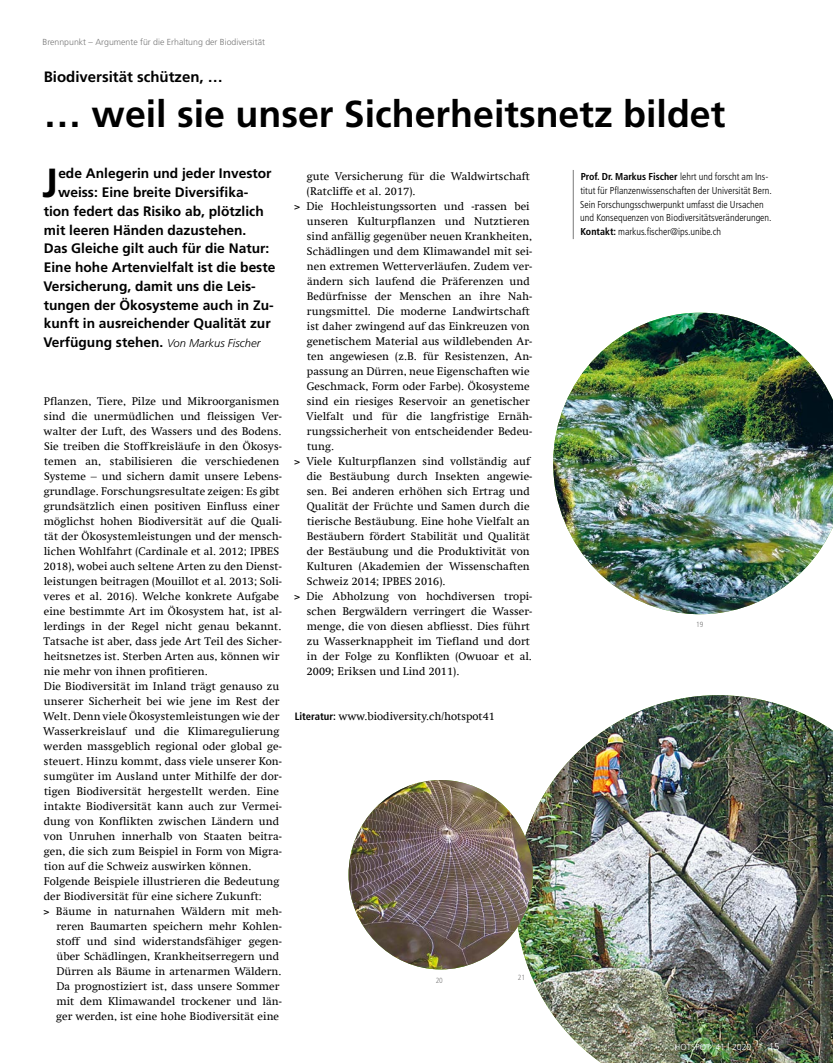
<style>
.page{position:relative;width:833px;height:1063px;background:#fff}
.page>*{position:absolute;margin:0;border:0;box-sizing:border-box;transform-origin:0 0}
.t1{font:700 40.62px "Frutiger";color:#000}
.t2{font:700 37.5px "Frutiger";color:#000}
.t3{font:700 15px "Frutiger";color:#000}
.t4{font:700 13.75px "Frutiger";color:#000}
.t5{font:11.25px "Swift Com";letter-spacing:.005em;color:#000}
.t6{font:300 condensed 10px/13.8px "Frutiger";color:#000}
.t7{font:300 10px "Frutiger";color:#fff}
.t8{font:300 8.75px "Frutiger";color:#797979}
.t9{font:300 8.75px "Frutiger";color:#fff}
.t10{font:300 condensed 7.5px "Frutiger";color:#797979}
.s1{font-weight:300;font-style:italic;font-size:11.25px}
.s2{font-family:"Frutiger";font-weight:700;font-stretch:condensed;font-size:10.62px}
.s3{font-weight:700}
</style>
<div class="page">
<img style="left:528px;top:695px;width:305px;height:368px">
<img style="left:348px;top:780px;width:185px;height:189px">
<img style="left:553px;top:313px;width:280px;height:301px">
<hr style="left:573px;top:170px;width:1px;height:69px;background:#797979">
<p class="t8" style="left:43px;top:37px;width:224px">Brennpunkt – Argumente für die Erhaltung der Biodiversität</p>
<h3 class="t3" style="left:44px;top:68px;width:181px">Biodiversität schützen, …</h3>
<h2 class="t2" style="left:44px;top:92px;width:683px">… weil sie unser Sicherheitsnetz bildet</h2>
<h1 class="t1" style="left:42px;top:159px;width:17px">J</h1>
<p class="t4" style="left:58px;top:165px;width:215px">ede Anlegerin und jeder Investor</p>
<p class="t4" style="left:58px;top:184px;width:192px">weiss: Eine breite Diversifika-</p>
<p class="t4" style="left:44px;top:203px;width:222px">tion federt das Risiko ab, plötzlich</p>
<p class="t4" style="left:44px;top:222px;width:204px">mit leeren Händen dazustehen.</p>
<p class="t4" style="left:44px;top:241px;width:227px">Das Gleiche gilt auch für die Natur:</p>
<p class="t4" style="left:44px;top:259px;width:233px">Eine hohe Artenvielfalt ist die beste</p>
<p class="t4" style="left:43px;top:278px;width:214px">Versicherung, damit uns die Leis-</p>
<p class="t4" style="left:44px;top:297px;width:231px">tungen der Ökosysteme auch in Zu-</p>
<p class="t4" style="left:44px;top:316px;width:228px">kunft in ausreichender Qualität zur</p>
<p class="t4" style="left:43px;top:334px;width:218px">Verfügung stehen. <span class="s1">Von Markus Fischer</span></p>
<p class="t5" style="left:44px;top:395px;width:237px">Pflanzen, Tiere, Pilze und Mikroorganismen</p>
<p class="t5" style="left:44px;top:410px;width:239px">sind die unermüdlichen und fleissigen Ver-</p>
<p class="t5" style="left:44px;top:425px;width:239px">walter der Luft, des Wassers und des Bodens.</p>
<p class="t5" style="left:44px;top:440px;width:239px">Sie treiben die Stoffkreisläufe in den Ökosys-</p>
<p class="t5" style="left:44px;top:455px;width:237px">temen an, stabilisieren die verschiedenen</p>
<p class="t5" style="left:44px;top:470px;width:239px">Systeme – und sichern damit unsere Lebens-</p>
<p class="t5" style="left:44px;top:485px;width:237px">grundlage. Forschungsresultate zeigen: Es gibt</p>
<p class="t5" style="left:44px;top:500px;width:237px">grundsätzlich einen positiven Einfluss einer</p>
<p class="t5" style="left:44px;top:515px;width:239px">möglichst hohen Biodiversität auf die Quali-</p>
<p class="t5" style="left:44px;top:530px;width:239px">tät der Ökosystemleistungen und der mensch-</p>
<p class="t5" style="left:44px;top:545px;width:237px">lichen Wohlfahrt (Cardinale et al. 2012; IPBES</p>
<p class="t5" style="left:44px;top:560px;width:240px">2018), wobei auch seltene Arten zu den Dienst-</p>
<p class="t5" style="left:44px;top:575px;width:238px">leistungen beitragen (Mouillot et al. 2013; Soli--</p>
<p class="t5" style="left:44px;top:590px;width:237px">veres et al. 2016). Welche konkrete Aufgabe</p>
<p class="t5" style="left:44px;top:605px;width:239px">eine bestimmte Art im Ökosystem hat, ist al-</p>
<p class="t5" style="left:44px;top:620px;width:239px">lerdings in der Regel nicht genau bekannt.</p>
<p class="t5" style="left:44px;top:635px;width:240px">Tatsache ist aber, dass jede Art Teil des Sicher-</p>
<p class="t5" style="left:44px;top:650px;width:237px">heitsnetzes ist. Sterben Arten aus, können wir</p>
<p class="t5" style="left:44px;top:665px;width:165px">nie mehr von ihnen profitieren.</p>
<p class="t5" style="left:44px;top:680px;width:237px">Die Biodiversität im Inland trägt genauso zu</p>
<p class="t5" style="left:44px;top:695px;width:237px">unserer Sicherheit bei wie jene im Rest der</p>
<p class="t5" style="left:43px;top:710px;width:238px">Welt. Denn viele Ökosystemleistungen wie der</p>
<p class="t5" style="left:43px;top:725px;width:238px">Wasserkreislauf und die Klimaregulierung</p>
<p class="t5" style="left:44px;top:740px;width:239px">werden massgeblich regional oder global ge-</p>
<p class="t5" style="left:44px;top:755px;width:239px">steuert. Hinzu kommt, dass viele unserer Kon-</p>
<p class="t5" style="left:44px;top:770px;width:239px">sumgüter im Ausland unter Mithilfe der dor-</p>
<p class="t5" style="left:44px;top:785px;width:237px">tigen Biodiversität hergestellt werden. Eine</p>
<p class="t5" style="left:44px;top:800px;width:239px">intakte Biodiversität kann auch zur Vermei-</p>
<p class="t5" style="left:44px;top:815px;width:237px">dung von Konflikten zwischen Ländern und</p>
<p class="t5" style="left:44px;top:830px;width:239px">von Unruhen innerhalb von Staaten beitra-</p>
<p class="t5" style="left:44px;top:845px;width:238px">gen, die sich zum Beispiel in Form von Migra--</p>
<p class="t5" style="left:44px;top:860px;width:209px">tion auf die Schweiz auswirken können.</p>
<p class="t5" style="left:44px;top:875px;width:237px">Folgende Beispiele illustrieren die Bedeutung</p>
<p class="t5" style="left:44px;top:890px;width:220px">der Biodiversität für eine sichere Zukunft:</p>
<p class="t5" style="left:44px;top:904px;width:240px">&gt; Bäume in naturnahen Wäldern mit meh-</p>
<p class="t5" style="left:56px;top:919px;width:227px">reren Baumarten speichern mehr Kohlen-</p>
<p class="t5" style="left:56px;top:934px;width:227px">stoff und sind widerstandsfähiger gegen-</p>
<p class="t5" style="left:56px;top:949px;width:224px">über Schädlingen, Krankheitserregern und</p>
<p class="t5" style="left:56px;top:964px;width:227px">Dürren als Bäume in artenarmen Wäldern.</p>
<p class="t5" style="left:56px;top:979px;width:225px">Da prognostiziert ist, dass unsere Sommer</p>
<p class="t5" style="left:56px;top:994px;width:227px">mit dem Klimawandel trockener und län-</p>
<p class="t5" style="left:56px;top:1009px;width:224px">ger werden, ist eine hohe Biodiversität eine</p>
<p class="t5" style="left:307px;top:169px;width:225px">gute Versicherung für die Waldwirtschaft</p>
<p class="t5" style="left:307px;top:184px;width:110px">(Ratcliffe et al. 2017).</p>
<p class="t5" style="left:294px;top:199px;width:237px">&gt; Die Hochleistungssorten und -rassen bei</p>
<p class="t5" style="left:307px;top:214px;width:224px">unseren Kulturpflanzen und Nutztieren</p>
<p class="t5" style="left:307px;top:229px;width:227px">sind anfällig gegenüber neuen Krankheiten,</p>
<p class="t5" style="left:307px;top:244px;width:227px">Schädlingen und dem Klimawandel mit sei-</p>
<p class="t5" style="left:307px;top:259px;width:227px">nen extremen Wetterverläufen. Zudem ver-</p>
<p class="t5" style="left:307px;top:274px;width:224px">ändern sich laufend die Präferenzen und</p>
<p class="t5" style="left:307px;top:289px;width:227px">Bedürfnisse der Menschen an ihre Nah-</p>
<p class="t5" style="left:307px;top:304px;width:225px">rungsmittel. Die moderne Landwirtschaft</p>
<p class="t5" style="left:307px;top:319px;width:224px">ist daher zwingend auf das Einkreuzen von</p>
<p class="t5" style="left:307px;top:334px;width:227px">genetischem Material aus wildlebenden Ar-</p>
<p class="t5" style="left:307px;top:349px;width:227px">ten angewiesen (z.B. für Resistenzen, An-</p>
<p class="t5" style="left:307px;top:364px;width:224px">passung an Dürren, neue Eigenschaften wie</p>
<p class="t5" style="left:307px;top:379px;width:224px">Geschmack, Form oder Farbe). Ökosysteme</p>
<p class="t5" style="left:307px;top:394px;width:225px">sind ein riesiges Reservoir an genetischer</p>
<p class="t5" style="left:306px;top:409px;width:228px">Vielfalt und für die langfristige Ernäh-</p>
<p class="t5" style="left:307px;top:424px;width:227px">rungssicherheit von entscheidender Bedeu-</p>
<p class="t5" style="left:307px;top:439px;width:29px">tung.</p>
<p class="t5" style="left:294px;top:454px;width:238px">&gt; Viele Kulturpflanzen sind vollständig auf</p>
<p class="t5" style="left:307px;top:469px;width:227px">die Bestäubung durch Insekten angewie-</p>
<p class="t5" style="left:307px;top:484px;width:224px">sen. Bei anderen erhöhen sich Ertrag und</p>
<p class="t5" style="left:307px;top:499px;width:224px">Qualität der Früchte und Samen durch die</p>
<p class="t5" style="left:307px;top:514px;width:224px">tierische Bestäubung. Eine hohe Vielfalt an</p>
<p class="t5" style="left:307px;top:529px;width:225px">Bestäubern fördert Stabilität und Qualität</p>
<p class="t5" style="left:307px;top:544px;width:225px">der Bestäubung und die Produktivität von</p>
<p class="t5" style="left:307px;top:559px;width:224px">Kulturen (Akademien der Wissenschaften</p>
<p class="t5" style="left:307px;top:574px;width:140px">Schweiz 2014; IPBES 2016).</p>
<p class="t5" style="left:294px;top:589px;width:240px">&gt; Die Abholzung von hochdiversen tropi-</p>
<p class="t5" style="left:307px;top:604px;width:227px">schen Bergwäldern verringert die Wasser-</p>
<p class="t5" style="left:307px;top:619px;width:225px">menge, die von diesen abfliesst. Dies führt</p>
<p class="t5" style="left:307px;top:634px;width:225px">zu Wasserknappheit im Tiefland und dort</p>
<p class="t5" style="left:307px;top:649px;width:227px">in der Folge zu Konflikten (Owuoar et al.</p>
<p class="t5" style="left:307px;top:664px;width:154px">2009; Eriksen und Lind 2011).</p>
<p class="t5" style="left:295px;top:710px;width:202px"><span class="s2">Literatur:</span> www.biodiversity.ch/hotspot41</p>
<p class="t10" style="left:436px;top:976px;width:9px">20</p>
<p class="t10" style="left:518px;top:974px;width:9px">21</p>
<p class="t6" style="left:580px;top:170px;width:193px"><span class="s3">Prof. Dr. Markus Fischer</span> lehrt und forscht am Ins&shy;titut für Pflanzenwissenschaften der Universität Bern.<br>Sein Forschungsschwerpunkt umfasst die Ursachen und Konsequenzen von Biodiversitätsveränderungen.<br><span class="s3">Kontakt:</span> markus.fischer@ips.unibe.ch</p>
<p class="t10" style="left:696px;top:620px;width:9px">19</p>
<p class="t9" style="left:674px;top:1042px;width:78px">HOTSPOT 41 | 2020</p>
<p class="t7" style="left:768px;top:1041px;width:13px">15</p>
</div>
